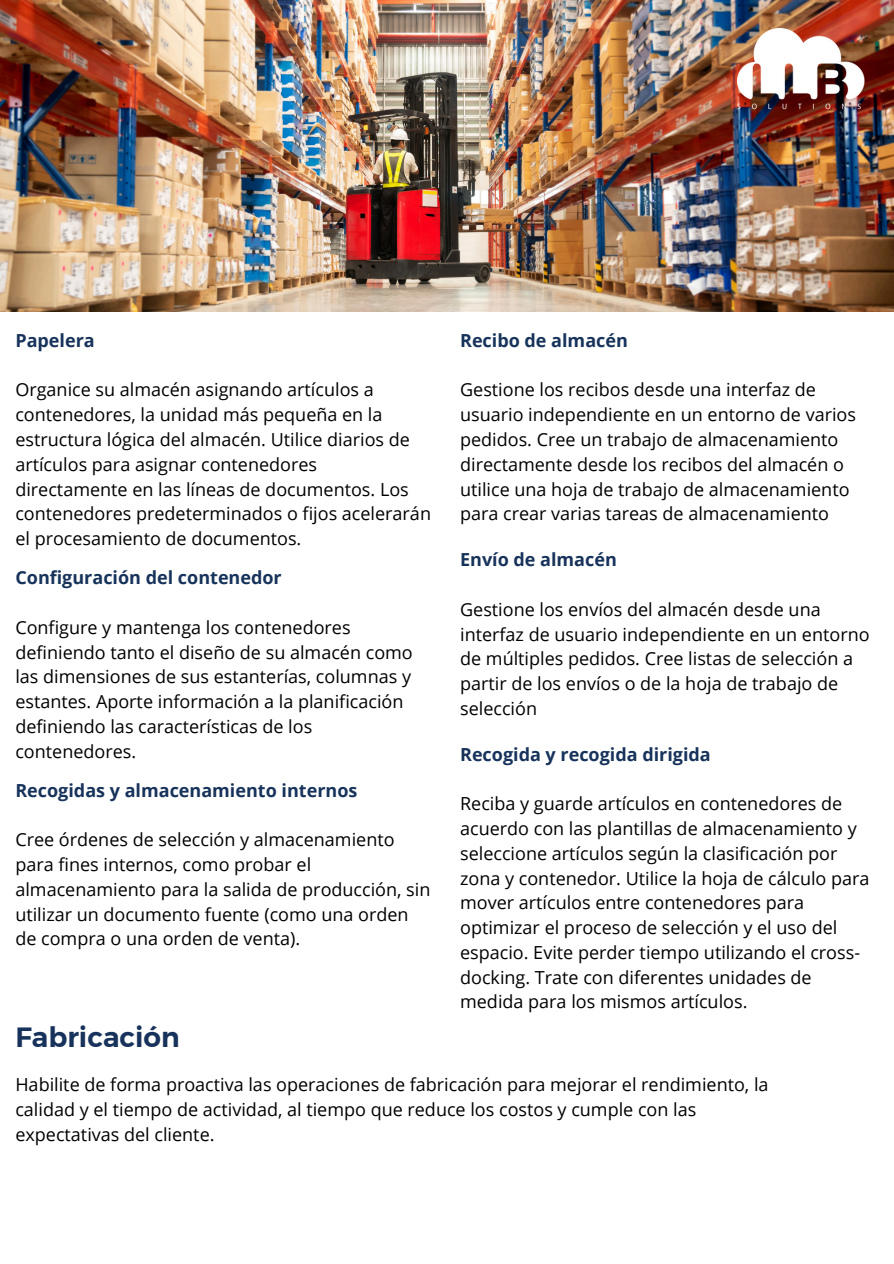
<style>
.page{position:relative;width:894px;height:1264px;background:#fff}
.page>*{position:absolute;margin:0;border:0;box-sizing:border-box;transform-origin:0 0}
.t1{font:700 27.75px "Kief Montaser Semi";color:#17335b}
.t2{font:18px/24.8px "Open Sans";color:#000}
.t3{font:700 18px "Open Sans";color:#17335b}
</style>
<div class="page">
<img style="left:0;top:0;width:893px;height:311px">
<img style="left:737px;top:28px;width:134px;height:83px">
<p class="t3" style="left:15px;top:328px;width:81px">Papelera</p>
<h2 class="t2" style="left:15px;top:377px;width:417px">Organice su almacén asignando artículos a contenedores, la unidad más pequeña en la estructura lógica del almacén. Utilice diarios de artículos para asignar contenedores directamente en las líneas de documentos. Los contenedores predeterminados o fijos acelerarán el procesamiento de documentos.</h2>
<p class="t3" style="left:15px;top:565px;width:268px">Configuración del contenedor</p>
<h2 class="t2" style="left:15px;top:614px;width:399px">Configure y mantenga los contenedores definiendo tanto el diseño de su almacén como las dimensiones de sus estanterías, columnas y estantes. Aporte información a la planificación definiendo las características de los contenedores.</h2>
<p class="t3" style="left:15px;top:777px;width:343px">Recogidas y almacenamiento internos</p>
<h2 class="t2" style="left:15px;top:826px;width:416px">Cree órdenes de selección y almacenamiento para fines internos, como probar el almacenamiento para la salida de producción, sin utilizar un documento fuente (como una orden de compra o una orden de venta).</h2>
<p class="t3" style="left:460px;top:328px;width:169px">Recibo de almacén</p>
<h2 class="t2" style="left:460px;top:377px;width:397px">Gestione los recibos desde una interfaz de usuario independiente en un entorno de varios pedidos. Cree un trabajo de almacenamiento directamente desde los recibos del almacén o utilice una hoja de trabajo de almacenamiento para crear varias tareas de almacenamiento</h2>
<p class="t3" style="left:460px;top:547px;width:158px">Envío de almacén</p>
<h2 class="t2" style="left:460px;top:596px;width:411px">Gestione los envíos del almacén desde una interfaz de usuario independiente en un entorno de múltiples pedidos. Cree listas de selección a partir de los envíos o de la hoja de trabajo de selección</h2>
<p class="t3" style="left:460px;top:741px;width:252px">Recogida y recogida dirigida</p>
<h2 class="t2" style="left:460px;top:790px;width:411px">Reciba y guarde artículos en contenedores de acuerdo con las plantillas de almacenamiento y seleccione artículos según la clasificación por zona y contenedor. Utilice la hoja de cálculo para mover artículos entre contenedores para optimizar el proceso de selección y el uso del espacio. Evite perder tiempo utilizando el cross&shy;docking. Trate con diferentes unidades de medida para los mismos artículos.</h2>
<p class="t1" style="left:15px;top:1020px;width:166px">Fabricación</p>
<h1 class="t2" style="left:15px;top:1071px;width:754px">Habilite de forma proactiva las operaciones de fabricación para mejorar el rendimiento, la calidad y el tiempo de actividad, al tiempo que reduce los costos y cumple con las expectativas del cliente.</h1>
</div>
